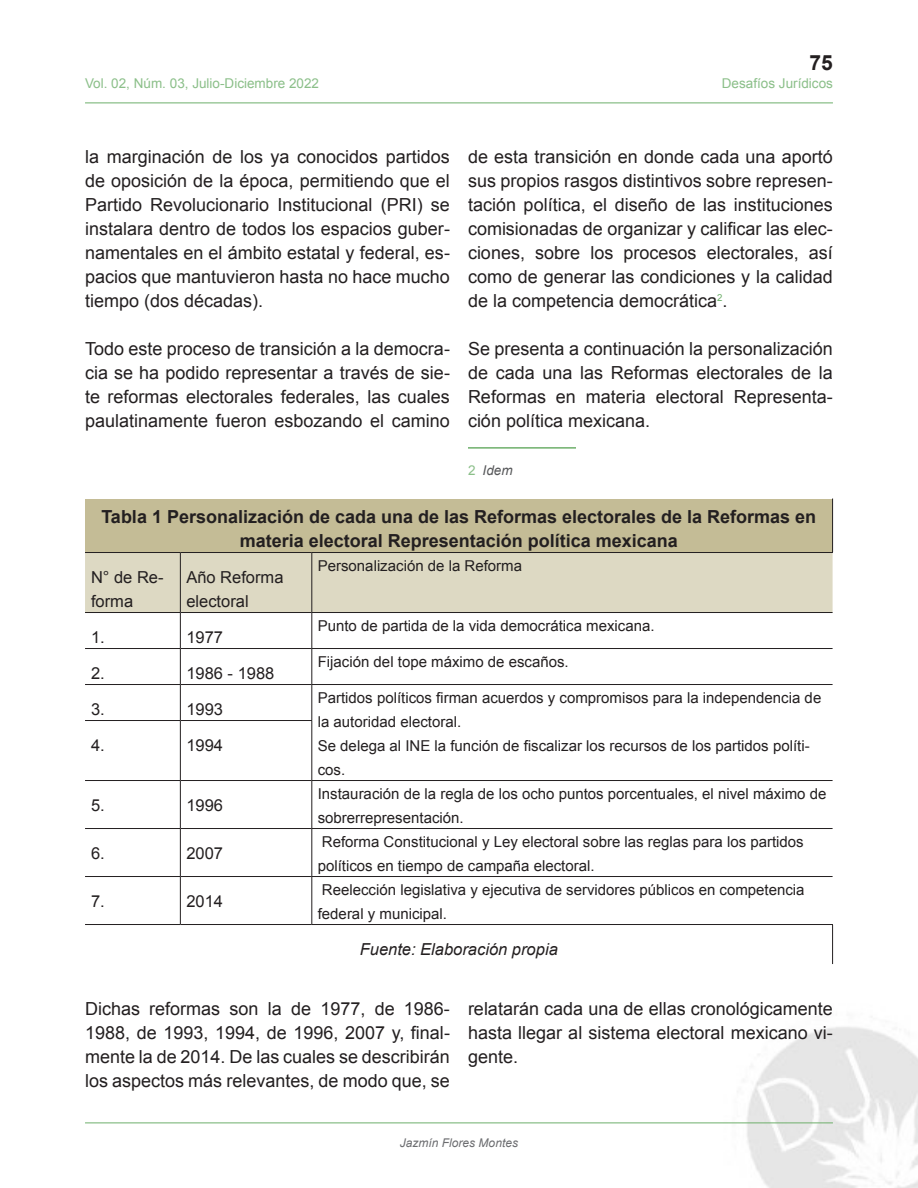
<style>
.page{position:relative;width:918px;height:1188px;background:#fff}
.page>*{position:absolute;margin:0;border:0;box-sizing:border-box;transform-origin:0 0}
.t1{font:700 21px "Arial";color:#231f20}
.DJ_-_Texto_Artículos{font:18px/24px "Arial";color:#231f20;text-align:justify}
.DJ_-_Título_Tablas{font:700 18px/24px "Arial";color:#231f20;text-align:center}
.DJ_-_Texto_Tablas{font:16.5px/24px "Arial";color:#231f20}
.DJ_-_Fuente_Tablas{font:italic 16.5px "Arial";color:#231f20}
.DJ_-_Texto_Tablas-2{font:15px/24px "Arial";color:#231f20}
.t2{font:13.5px "Arial";color:#8bbf89}
.DJ_-_Notas_al_pie_de{font:italic 13.5px "Arial";color:#57585a}
.DJ_-_Título_y_Autor{font:italic 12px "Arial";color:#6c6d70}
.s1{font-style:normal;color:#8bbf89}
</style>
<div class="page">
<img style="left:650px;top:955px;width:268px;height:233px">
<hr style="left:85px;top:1123px;width:748px;height:1px;background:#6eaf6b">
<hr style="left:85px;top:103px;width:748px;height:1px;background:#6eaf6b">
<hr style="left:468px;top:447px;width:108px;height:2px;background:#6eaf6b">
<div style="left:85px;top:499px;width:748px;height:54px;background:#c4bc96"></div>
<div style="left:85px;top:553px;width:748px;height:59px;background:#ddd9c3"></div>
<hr style="left:832px;top:499px;width:1px;height:53px;background:#231f20">
<hr style="left:85px;top:552px;width:95px;height:1px;background:#231f20">
<hr style="left:180px;top:552px;width:132px;height:1px;background:#231f20">
<hr style="left:312px;top:552px;width:521px;height:1px;background:#231f20">
<hr style="left:311px;top:553px;width:1px;height:59px;background:#231f20">
<hr style="left:85px;top:612px;width:95px;height:1px;background:#231f20">
<hr style="left:180px;top:612px;width:132px;height:1px;background:#231f20">
<hr style="left:312px;top:612px;width:521px;height:1px;background:#231f20">
<hr style="left:311px;top:613px;width:1px;height:35px;background:#231f20">
<hr style="left:85px;top:648px;width:95px;height:1px;background:#231f20">
<hr style="left:180px;top:648px;width:132px;height:1px;background:#231f20">
<hr style="left:312px;top:648px;width:521px;height:1px;background:#231f20">
<hr style="left:311px;top:649px;width:1px;height:35px;background:#231f20">
<hr style="left:85px;top:684px;width:95px;height:1px;background:#231f20">
<hr style="left:180px;top:684px;width:132px;height:1px;background:#231f20">
<hr style="left:312px;top:684px;width:521px;height:1px;background:#231f20">
<hr style="left:311px;top:685px;width:1px;height:35px;background:#231f20">
<hr style="left:85px;top:720px;width:95px;height:1px;background:#231f20">
<hr style="left:180px;top:720px;width:132px;height:1px;background:#231f20">
<hr style="left:311px;top:721px;width:1px;height:59px;background:#231f20">
<hr style="left:85px;top:780px;width:95px;height:1px;background:#231f20">
<hr style="left:180px;top:780px;width:132px;height:1px;background:#231f20">
<hr style="left:312px;top:780px;width:521px;height:1px;background:#231f20">
<hr style="left:311px;top:781px;width:1px;height:47px;background:#231f20">
<hr style="left:85px;top:828px;width:95px;height:1px;background:#231f20">
<hr style="left:180px;top:828px;width:132px;height:1px;background:#231f20">
<hr style="left:312px;top:828px;width:521px;height:1px;background:#231f20">
<hr style="left:311px;top:829px;width:1px;height:47px;background:#231f20">
<hr style="left:85px;top:876px;width:95px;height:1px;background:#231f20">
<hr style="left:180px;top:876px;width:132px;height:1px;background:#231f20">
<hr style="left:312px;top:876px;width:521px;height:1px;background:#231f20">
<hr style="left:311px;top:877px;width:1px;height:47px;background:#231f20">
<hr style="left:832px;top:925px;width:1px;height:39px;background:#231f20">
<hr style="left:180px;top:553px;width:1px;height:59px;background:#231f20">
<hr style="left:180px;top:613px;width:1px;height:35px;background:#231f20">
<hr style="left:180px;top:649px;width:1px;height:35px;background:#231f20">
<hr style="left:180px;top:685px;width:1px;height:35px;background:#231f20">
<hr style="left:180px;top:721px;width:1px;height:59px;background:#231f20">
<hr style="left:180px;top:781px;width:1px;height:47px;background:#231f20">
<hr style="left:180px;top:829px;width:1px;height:47px;background:#231f20">
<hr style="left:180px;top:877px;width:1px;height:47px;background:#231f20">
<hr style="left:85px;top:924px;width:95px;height:1px;background:#231f20">
<hr style="left:180px;top:924px;width:132px;height:1px;background:#231f20">
<hr style="left:312px;top:924px;width:521px;height:1px;background:#231f20">
<p class="t1" style="left:810px;top:49px;width:25px">75</p>
<p class="t2" style="left:85px;top:75px;width:236px">Vol. 02, Núm. 03, Julio-Diciembre 2022</p>
<p class="t2" style="left:722px;top:75px;width:113px">Desafíos Jurídicos</p>
<p class="DJ_-_Texto_Artículos" style="left:85px;top:144px;width:366px">la marginación de los ya conocidos partidos de oposición de la época, permitiendo que el Partido Revolucionario Institucional (PRI) se instalara dentro de todos los espacios guber&shy;namentales en el ámbito estatal y federal, es&shy;pacios que mantuvieron hasta no hace mucho tiempo (dos décadas).</p>
<p class="DJ_-_Texto_Artículos" style="left:85px;top:336px;width:366px">Todo este proceso de transición a la democra&shy;cia se ha podido representar a través de sie&shy;te reformas electorales federales, las cuales paulatinamente fueron esbozando el camino</p>
<p class="DJ_-_Texto_Artículos" style="left:468px;top:144px;width:366px">de esta transición en donde cada una aportó sus propios rasgos distintivos sobre represen&shy;tación política, el diseño de las instituciones comisionadas de organizar y calificar las elec&shy;ciones, sobre los procesos electorales, así como de generar las condiciones y la calidad de la competencia democrática<sup>2</sup>.</p>
<p class="DJ_-_Texto_Artículos" style="left:468px;top:336px;width:366px">Se presenta a continuación la personalización de cada una las Reformas electorales de la Reformas en materia electoral Representa&shy;ción política mexicana.</p>
<p class="DJ_-_Notas_al_pie_de" style="left:468px;top:461px;width:46px"><span class="s1">2</span> Idem</p>
<p class="DJ_-_Título_Tablas" style="left:101px;top:505px;width:716px">Tabla 1 Personalización de cada una de las Reformas electorales de la Reformas en materia electoral Representación política mexicana</p>
<p class="DJ_-_Texto_Tablas" style="left:91px;top:565px;width:74px">N° de Re&shy;forma</p>
<p class="DJ_-_Texto_Tablas" style="left:186px;top:565px;width:99px">Año Reforma electoral</p>
<p class="DJ_-_Texto_Tablas-2" style="left:318px;top:553px;width:206px">Personalización de la Reforma</p>
<p class="DJ_-_Texto_Tablas" style="left:91px;top:625px;width:15px">1.</p>
<p class="DJ_-_Texto_Tablas" style="left:186px;top:625px;width:38px">1977</p>
<p class="DJ_-_Texto_Tablas" style="left:91px;top:661px;width:15px">2.</p>
<p class="DJ_-_Texto_Tablas" style="left:186px;top:661px;width:90px">1986 - 1988</p>
<p class="DJ_-_Texto_Tablas-2" style="left:318px;top:613px;width:338px">Punto de partida de la vida democrática mexicana.</p>
<p class="DJ_-_Texto_Tablas-2" style="left:318px;top:649px;width:252px">Fijación del tope máximo de escaños.</p>
<p class="DJ_-_Texto_Tablas" style="left:91px;top:697px;width:15px">3.</p>
<p class="DJ_-_Texto_Tablas" style="left:186px;top:697px;width:38px">1993</p>
<p class="DJ_-_Texto_Tablas-2" style="left:318px;top:685px;width:505px">Partidos políticos firman acuerdos y compromisos para la independencia de la autoridad electoral.</p>
<p class="DJ_-_Texto_Tablas-2" style="left:318px;top:733px;width:493px">Se delega al INE la función de fiscalizar los recursos de los partidos políti&shy;cos.</p>
<p class="DJ_-_Texto_Tablas" style="left:91px;top:733px;width:15px">4.</p>
<p class="DJ_-_Texto_Tablas" style="left:186px;top:733px;width:38px">1994</p>
<p class="DJ_-_Texto_Tablas" style="left:91px;top:793px;width:15px">5.</p>
<p class="DJ_-_Texto_Tablas" style="left:186px;top:793px;width:38px">1996</p>
<p class="DJ_-_Texto_Tablas-2" style="left:318px;top:781px;width:510px">Instauración de la regla de los ocho puntos porcentuales, el nivel máximo de sobrerrepresentación.</p>
<p class="DJ_-_Texto_Tablas" style="left:91px;top:841px;width:15px">6.</p>
<p class="DJ_-_Texto_Tablas" style="left:186px;top:841px;width:38px">2007</p>
<p class="DJ_-_Texto_Tablas-2" style="left:318px;top:829px;width:488px">Reforma Constitucional y Ley electoral sobre las reglas para los partidos políticos en tiempo de campaña electoral.</p>
<p class="DJ_-_Texto_Tablas" style="left:91px;top:889px;width:15px">7.</p>
<p class="DJ_-_Texto_Tablas" style="left:186px;top:889px;width:38px">2014</p>
<p class="DJ_-_Texto_Tablas-2" style="left:318px;top:877px;width:488px">Reelección legislativa y ejecutiva de servidores públicos en competencia federal y municipal.</p>
<p class="DJ_-_Fuente_Tablas" style="left:360px;top:938px;width:200px">Fuente: Elaboración propia</p>
<p class="DJ_-_Texto_Artículos" style="left:85px;top:996px;width:366px">Dichas reformas son la de 1977, de 1986- 1988, de 1993, 1994, de 1996, 2007 y, final&shy;mente la de 2014. De las cuales se describirán los aspectos más relevantes, de modo que, se</p>
<p class="DJ_-_Texto_Artículos" style="left:468px;top:996px;width:366px">relatarán cada una de ellas cronológicamente hasta llegar al sistema electoral mexicano vi&shy;gente.</p>
<p class="DJ_-_Título_y_Autor" style="left:400px;top:1135px;width:120px">Jazmín Flores Montes</p>
</div>
